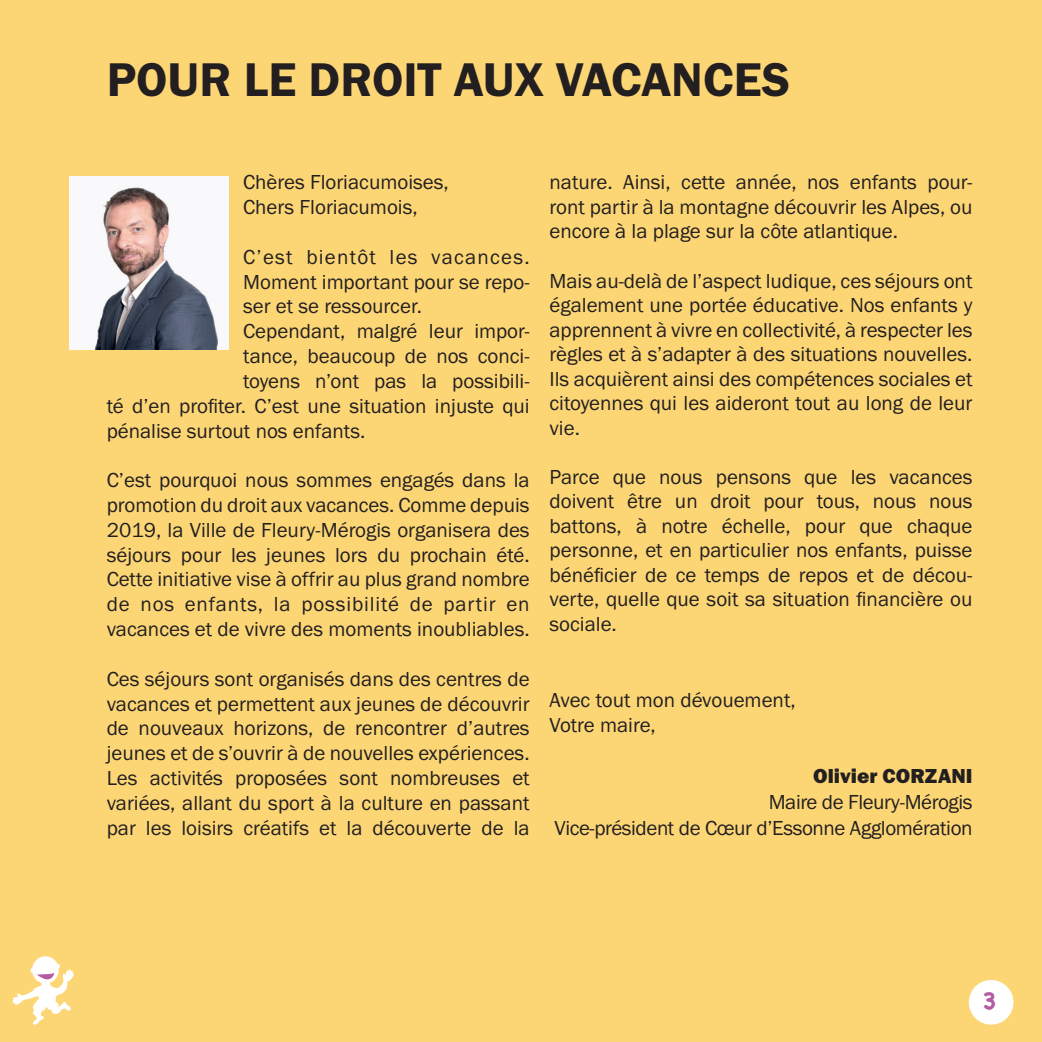
<style>
.page{position:relative;width:1042px;height:1042px;background:#fcd675}
.page>*{position:absolute;margin:0;border:0;box-sizing:border-box;transform-origin:0 0}
.t1{font:49px "Franklin Got URWT Dem";color:#231f20}
.t2{font:700 24.5px "Chalkboard";color:#b35ca4}
.t3{font:21px/24.8px "Franklin Got URWT Boo";color:#231f20;text-align:justify}
.t4{font:21px "Franklin Got URWT Boo";letter-spacing:-.02em;color:#231f20}
.t5{font:21px "Franklin Got URWT Hea";color:#231f20}
</style>
<div class="page">
<div style="left:969px;top:980px;width:44px;height:44px;background:#fff;border-radius:50%"></div>
<img style="left:69px;top:176px;width:159px;height:174px">
<svg style="left:12px;top:956px;width:62px;height:69px"></svg>
<p class="t1" style="left:107px;top:53px;width:685px">POUR LE DROIT AUX VACANCES</p>
<p class="t3" style="left:243px;top:170px;width:207px">Chères Floriacumoises,<br>Chers Floriacumois,</p>
<p class="t3" style="left:243px;top:245px;width:288px">C’est bientôt les vacances.<br>Moment important pour se repo&shy;ser et se ressourcer.</p>
<p class="t3" style="left:243px;top:319px;width:288px">Cependant, malgré leur impor-</p>
<p class="t3" style="left:243px;top:344px;width:288px">tance, beaucoup de nos conci-</p>
<p class="t3" style="left:243px;top:369px;width:288px">toyens n’ont pas la possibili-</p>
<p class="t3" style="left:107px;top:394px;width:424px">té d’en profiter. C’est une situation injuste qui</p>
<p class="t3" style="left:107px;top:418px;width:260px">pénalise surtout nos enfants.</p>
<p class="t3" style="left:107px;top:468px;width:424px">C’est pourquoi nous sommes engagés dans la promotion du droit aux vacances. Comme -depuis 2019, la Ville de Fleury-Mérogis organisera des séjours pour les jeunes lors du prochain été.<br>Cette initiative vise à offrir au plus grand nombre de nos enfants, la possibilité de partir en vacances et de vivre des moments inoubliables.</p>
<p class="t3" style="left:107px;top:666px;width:424px">Ces séjours sont organisés dans des centres de vacances et permettent aux jeunes de découvrir de nouveaux horizons, de rencontrer d’autres jeunes et de s’ouvrir à de nouvelles expériences.<br>Les activités proposées sont nombreuses et variées, allant du sport à la culture en passant par les loisirs créatifs et la découverte de la</p>
<p class="t3" style="left:549px;top:170px;width:424px">nature. Ainsi, cette année, nos enfants pour&shy;ront partir à la montagne découvrir les Alpes, ou encore à la plage sur la côte atlantique.</p>
<p class="t3" style="left:549px;top:269px;width:424px">Mais au-delà de l’aspect ludique, ces séjours ont également une portée éducative. Nos -enfants y apprennent à vivre en collectivité, à respecter les règles et à s’adapter à des situations -nouvelles.<br>Ils acquièrent ainsi des compétences sociales et citoyennes qui les aideront tout au long de leur vie.</p>
<p class="t3" style="left:549px;top:465px;width:424px">Parce que nous pensons que les vacances doivent être un droit pour tous, nous nous battons, à notre échelle, pour que chaque personne, et en particulier nos enfants, puisse bénéficier de ce temps de repos et de décou&shy;verte, quelle que soit sa situation financière ou sociale.</p>
<p class="t3" style="left:549px;top:687px;width:248px">Avec tout mon dévouement,</p>
<p class="t3" style="left:549px;top:713px;width:108px">Votre maire,</p>
<p class="t5" style="left:813px;top:764px;width:161px">Olivier CORZANI</p>
<p class="t4" style="left:769px;top:790px;width:205px">Maire de Fleury-Mérogis</p>
<p class="t4" style="left:554px;top:816px;width:419px">Vice-président de Cœur d’Essonne Agglomération</p>
<p class="t2" style="left:982px;top:986px;width:17px">3</p>
</div>
